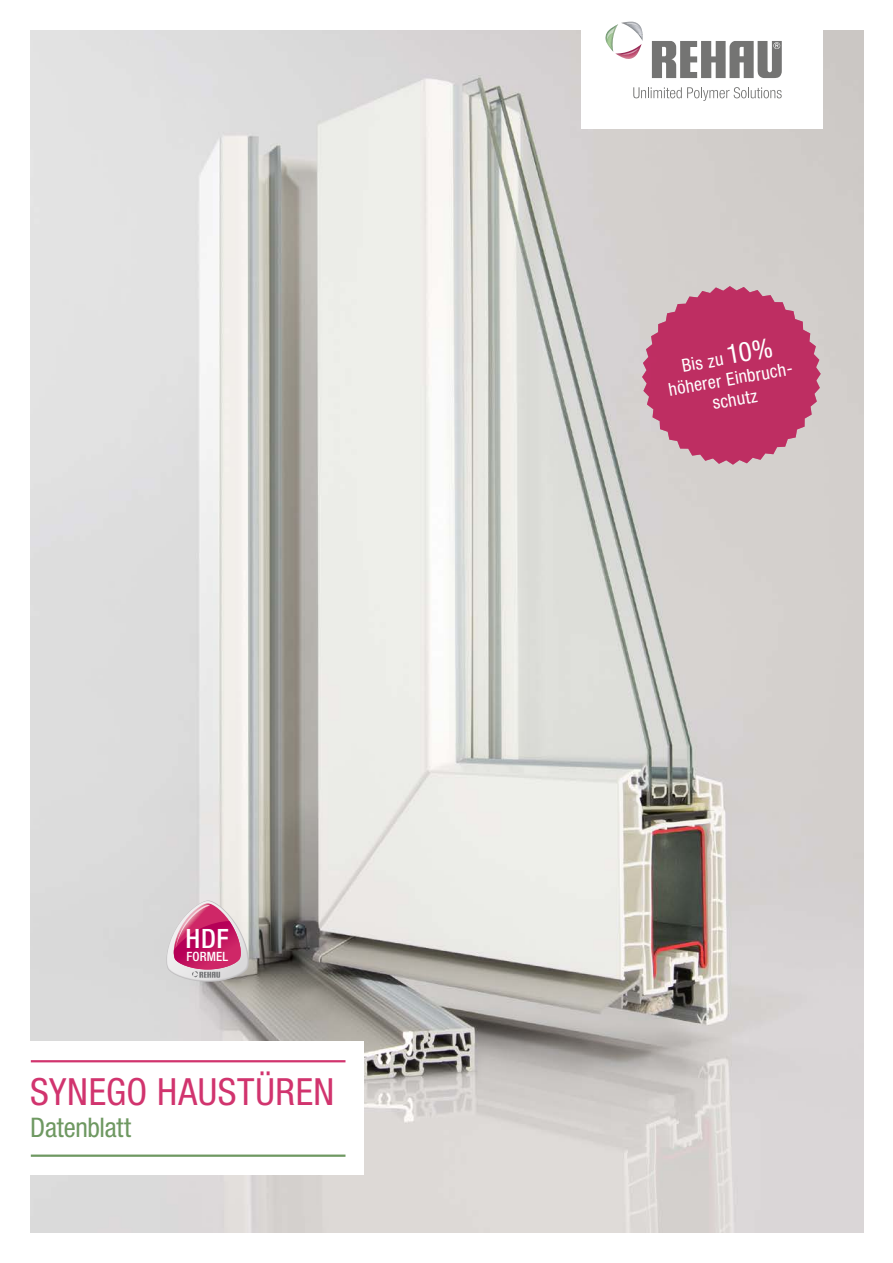
<style>
.page{position:relative;width:893px;height:1263px;background:#fff}
.page>*{position:absolute;margin:0;border:0;box-sizing:border-box;transform-origin:0 0}
.Headline_red{font:condensed 37.5px "Helvetica Neue LTW1 G";letter-spacing:.015em;color:#d1346e}
.Subhead_green_18{font:condensed 27px "Helvetica Neue LTW1 G";letter-spacing:-.01em;color:#6e9861}
.t1{font:500 condensed 26.7px "Helvetica Neue LTW1 G";color:#fff}
.Super_small_left{font:condensed 18px "Helvetica Neue LTW1 G";color:#fff}
.t2{font:500 condensed 12.75px "Helvetica Neue LTW1 G";letter-spacing:.01em;color:#fff}
</style>
<div class="page">
<img style="left:30px;top:31px;width:833px;height:1201px">
<div style="left:0;top:1042px;width:364px;height:133px;background:#fff"></div>
<svg style="left:165px;top:900px;width:85px;height:82px;background:#cf80a1"></svg>
<div style="left:581px;top:1px;width:241px;height:128px;background:#fff"></div>
<svg style="left:633px;top:87px;width:149px;height:14px"></svg>
<svg style="left:652px;top:41px;width:130px;height:37px"></svg>
<svg style="left:605px;top:22px;width:38px;height:37px"></svg>
<hr style="left:31px;top:1060px;width:314px;height:2px;background:#d1346e">
<hr style="left:31px;top:1154px;width:314px;height:3px;background:#6e9861">
<svg style="left:642px;top:286px;width:179px;height:179px;background:#c3577d"></svg>
<p class="t1" style="left:186px;top:923px;width:45px">HDF</p>
<p class="t2" style="left:186px;top:949px;width:43px">FORMEL</p>
<p class="Headline_red" style="left:30px;top:1070px;width:306px">SYNEGO HAUSTÜREN</p>
<p class="Subhead_green_18" style="left:30px;top:1111px;width:103px">Datenblatt</p>
<p class="Super_small_left" style="left:680px;top:355px;width:43px;rotate:-10deg">Bis zu</p>
<p class="Super_small_left" style="left:667px;top:379px;width:127px;rotate:-10deg">höherer Einbruch-</p>
<p class="Super_small_left" style="left:711px;top:393px;width:47px;rotate:-10deg">schutz</p>
</div>
